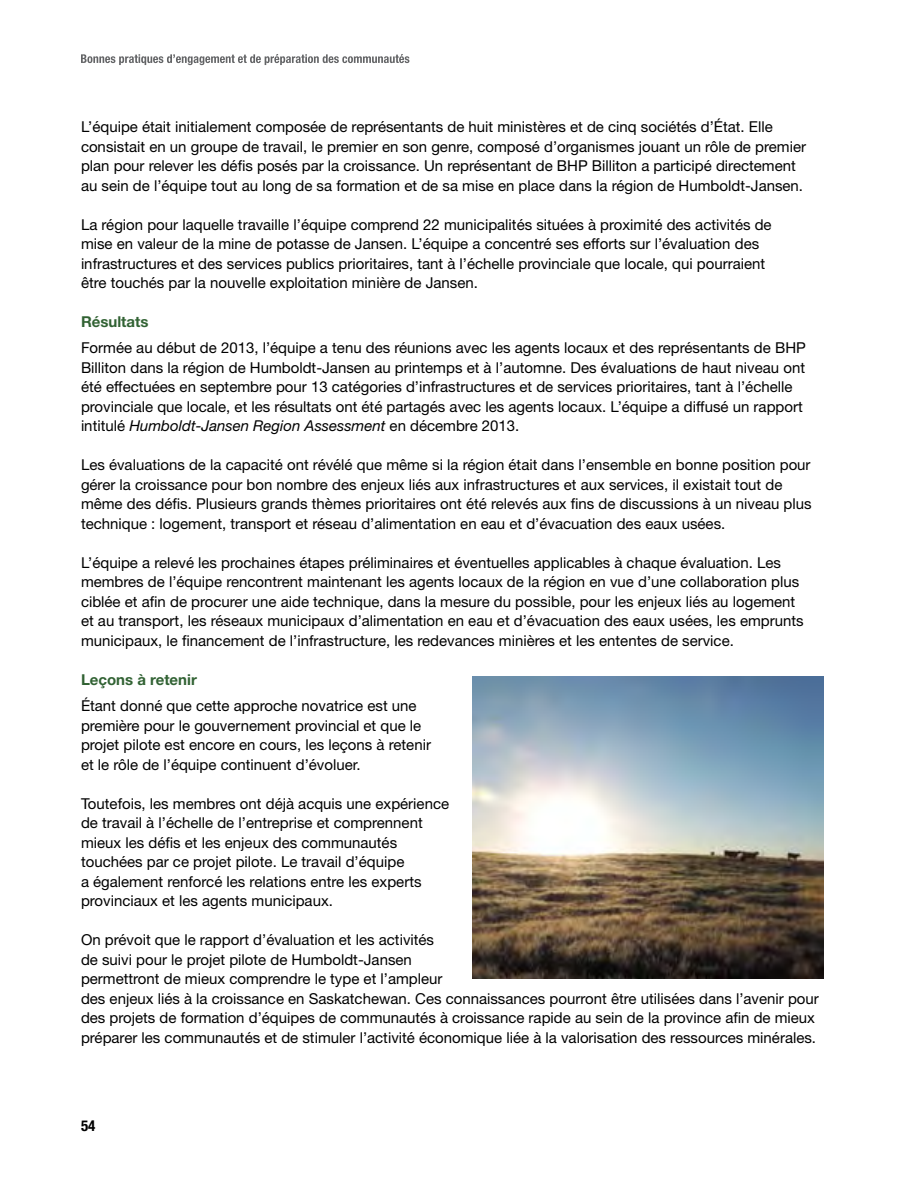
<style>
.page{position:relative;width:918px;height:1188px;background:#fff}
.page>*{position:absolute;margin:0;border:0;box-sizing:border-box;transform-origin:0 0}
.t1{font:15px/19.5px "Helvetica Neue LT Std";color:#000}
.t2{font:700 15px "Helvetica Neue LT Std";color:#316233}
.t3{font:700 condensed 15px "Helvetica Neue LT Std";color:#000}
.s1{font-style:italic}
</style>
<div class="page">
<svg style="left:81px;top:54px;width:328px;height:11px"></svg>
<img style="left:472px;top:676px;width:352px;height:302px">
<p class="t1" style="left:81px;top:117px;width:727px">L’équipe était initialement composée de représentants de huit ministères et de cinq sociétés d’État. Elle consistait en un groupe de travail, le premier en son genre, composé d’organismes jouant un rôle de premier plan pour relever les défis posés par la croissance. Un représentant de BHP Billiton a participé directement au sein de l’équipe tout au long de sa formation et de sa mise en place dans la région de Humboldt-Jansen.</p>
<p class="t1" style="left:81px;top:214px;width:692px">La région pour laquelle travaille l’équipe comprend 22 municipalités situées à proximité des activités de mise en valeur de la mine de potasse de Jansen. L’équipe a concentré ses efforts sur l’évaluation des infrastructures et des services publics prioritaires, tant à l’échelle provinciale que locale, qui pourraient être touchés par la nouvelle exploitation minière de Jansen.</p>
<h3 class="t2" style="left:81px;top:313px;width:69px">Résultats</h3>
<p class="t1" style="left:81px;top:338px;width:726px">Formée au début de 2013, l’équipe a tenu des réunions avec les agents locaux et des représentants de BHP Billiton dans la région de Humboldt-Jansen au printemps et à l’automne. Des évaluations de haut niveau ont été effectuées en septembre pour 13 catégories d’infrastructures et de services prioritaires, tant à l’échelle provinciale que locale, et les résultats ont été partagés avec les agents locaux. L’équipe a diffusé un rapport intitulé <span class="s1">Humboldt-Jansen Region Assessment</span> en décembre 2013.</p>
<p class="t1" style="left:81px;top:455px;width:732px">Les évaluations de la capacité ont révélé que même si la région était dans l’ensemble en bonne position pour gérer la croissance pour bon nombre des enjeux liés aux infrastructures et aux services, il existait tout de même des défis. Plusieurs grands thèmes prioritaires ont été relevés aux fins de discussions à un niveau plus technique : logement, transport et réseau d’alimentation en eau et d’évacuation des eaux usées.</p>
<p class="t1" style="left:81px;top:553px;width:724px">L’équipe a relevé les prochaines étapes préliminaires et éventuelles applicables à chaque évaluation. Les membres de l’équipe rencontrent maintenant les agents locaux de la région en vue d’une collaboration plus ciblée et afin de procurer une aide technique, dans la mesure du possible, pour les enjeux liés au logement et au transport, les réseaux municipaux d’alimentation en eau et d’évacuation des eaux usées, les emprunts municipaux, le financement de l’infrastructure, les redevances minières et les ententes de service.</p>
<h3 class="t2" style="left:81px;top:670px;width:117px">Leçons à retenir</h3>
<p class="t1" style="left:81px;top:696px;width:352px">Étant donné que cette approche novatrice est une première pour le gouvernement provincial et que le projet pilote est encore en cours, les leçons à retenir et le rôle de l’équipe continuent d’évoluer.</p>
<p class="t1" style="left:81px;top:793px;width:370px">Toutefois, les membres ont déjà acquis une expérience de travail à l’échelle de l’entreprise et comprennent mieux les défis et les enjeux des communautés touchées par ce projet pilote. Le travail d’équipe<br>a également renforcé les relations entre les experts provinciaux et les agents municipaux.</p>
<p class="t1" style="left:81px;top:930px;width:739px">On prévoit que le rapport d’évaluation et les activités<br>de suivi pour le projet pilote de Humboldt-Jansen<br>permettront de mieux comprendre le type et l’ampleur<br>des enjeux liés à la croissance en Saskatchewan. Ces connaissances pourront être utilisées dans l’avenir pour des projets de formation d’équipes de communautés à croissance rapide au sein de la province afin de mieux préparer les communautés et de stimuler l’activité économique liée à la valorisation des ressources minérales.</p>
<p class="t3" style="left:81px;top:1117px;width:16px">54</p>
</div>
